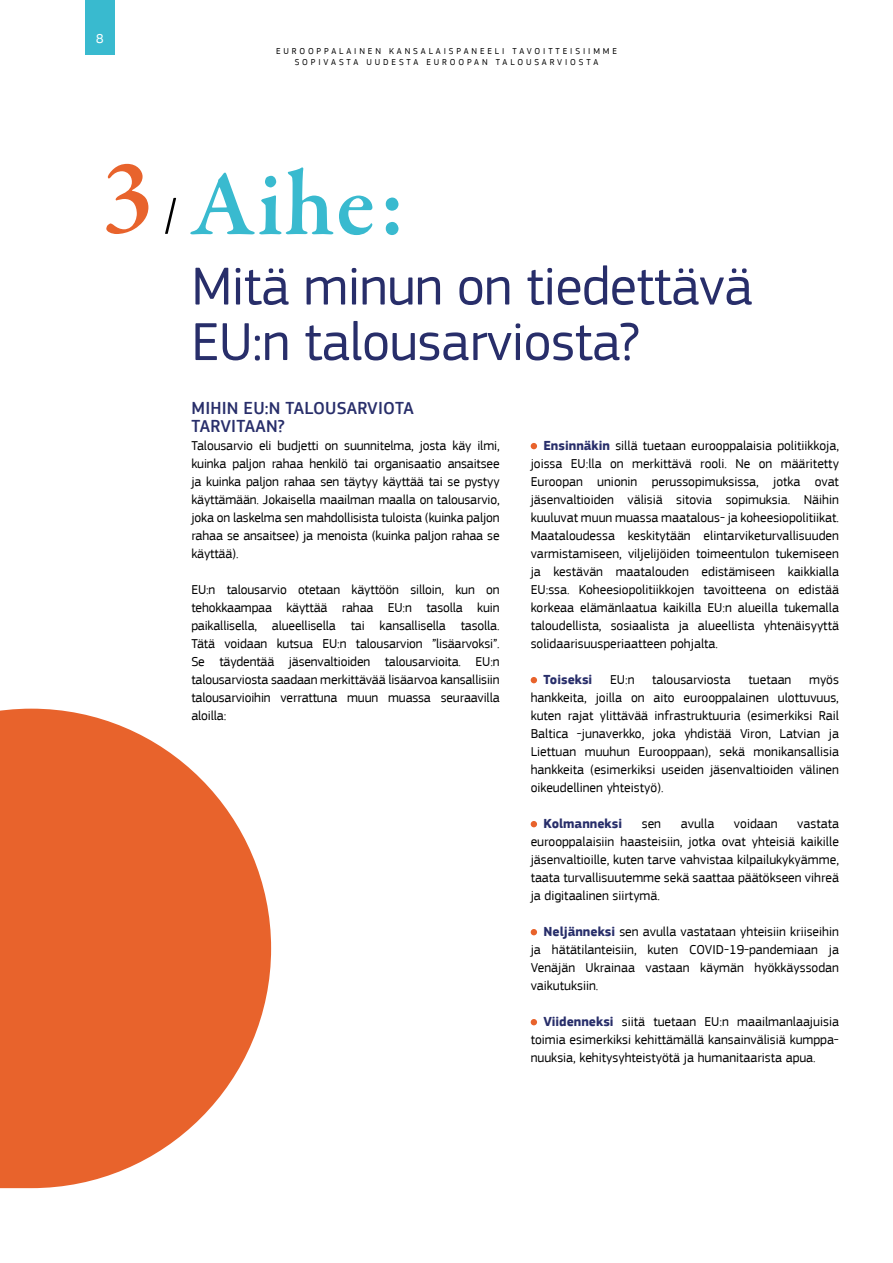
<style>
.page{position:relative;width:893px;height:1263px;background:#fff}
.page>*{position:absolute;margin:0;border:0;box-sizing:border-box;transform-origin:0 0}
.t1{font:600 94.5px "Garamond Premr Pro";color:#39bacf}
.t2{font:55.5px/55.5px "EC Square Sans Pro";letter-spacing:-.01em;color:#282e6a}
.t3{font:500 18px/18px "EC Square Sans Pro";letter-spacing:.01em;color:#282e6a}
.t4{font:13.5px/18px "EC Square Sans Pro";color:#000;text-align:justify}
.t5{font:700 13.5px "EC Square Sans Pro";color:#282e6a}
.t6{font:13.5px "EC Square Sans Pro";color:#fff}
.t7{font:9px/10.8px "EC Square Sans Pro";letter-spacing:.32em;color:#000;text-align:center}
.s1{font-weight:700;color:#282e6a}
</style>
<div class="page">
<div style="left:85px;top:0;width:30px;height:54px;background:#39bacf"></div>
<svg style="left:531px;top:443px;width:6px;height:6px"></svg>
<svg style="left:531px;top:677px;width:6px;height:6px"></svg>
<svg style="left:531px;top:821px;width:6px;height:6px"></svg>
<svg style="left:531px;top:929px;width:6px;height:6px"></svg>
<svg style="left:531px;top:1019px;width:6px;height:6px"></svg>
<svg style="left:165px;top:198px;width:11px;height:36px"></svg>
<svg style="left:106px;top:164px;width:42px;height:70px"></svg>
<svg style="left:0;top:709px;width:271px;height:479px;fill:#e8632c"></svg>
<p class="t6" style="left:96px;top:30px;width:9px">8</p>
<p class="t7" style="left:276px;top:46px;width:342px">EUROOPPALAINEN KANSALAISPANEELI TAVOITTEISIIMME<br>SOPIVASTA UUDESTA EUROOPAN TALOUSARVIOSTA</p>
<h1 class="t1" style="left:191px;top:147px;width:216px">Aihe:</h1>
<h2 class="t2" style="left:191px;top:259px;width:563px">Mitä minun on tiedettävä<br>EU:n talousarviosta?</h2>
<h3 class="t3" style="left:192px;top:399px;width:224px">MIHIN EU:N TALOUSARVIOTA<br>TARVITAAN?</h3>
<p class="t4" style="left:191px;top:437px;width:310px">Talousarvio eli budjetti on suunnitelma, josta käy ilmi, kuinka paljon rahaa henkilö tai organisaatio ansaitsee ja kuinka paljon rahaa sen täytyy käyttää tai se pystyy käyttämään. Jokaisella maailman maalla on talousarvio, joka on laskelma sen mahdollisista tuloista (kuinka paljon rahaa se ansaitsee) ja menoista (kuinka paljon rahaa se käyttää).</p>
<p class="t4" style="left:191px;top:581px;width:310px">EU:n talousarvio otetaan käyttöön silloin, kun on tehokkaampaa käyttää rahaa EU:n tasolla kuin paikallisella, alueellisella tai kansallisella tasolla.<br>Tätä voidaan kutsua EU:n talousarvion ”lisäarvoksi”.<br>Se täydentää jäsenvaltioiden talousarvioita. EU:n talousarviosta saadaan merkittävää lisäarvoa kansallisiin talousarvioihin verrattuna muun muassa seuraavilla aloilla:</p>
<p class="t4" style="left:531px;top:437px;width:310px;text-indent:13px"><span class="s1">Ensinnäkin</span> sillä tuetaan eurooppalaisia politiikkoja, joissa EU:lla on merkittävä rooli. Ne on määritetty Euroopan unionin perussopimuksissa, jotka ovat jäsenvaltioiden välisiä sitovia sopimuksia. Näihin kuuluvat muun muassa maatalous- ja koheesiopolitiikat.<br>Maataloudessa keskitytään elintarviketurvallisuuden varmistamiseen, viljelijöiden toimeentulon tukemiseen ja kestävän maatalouden edistämiseen kaikkialla EU:ssa. Koheesiopolitiikkojen tavoitteena on edistää korkeaa elämänlaatua kaikilla EU:n alueilla tukemalla taloudellista, sosiaalista ja alueellista yhtenäisyyttä solidaarisuusperiaatteen pohjalta.</p>
<p class="t5" style="left:543px;top:671px;width:50px">Toiseksi</p>
<p class="t4" style="left:610px;top:671px;width:26px">EU:n</p>
<p class="t4" style="left:652px;top:671px;width:80px">talousarviosta</p>
<p class="t4" style="left:748px;top:671px;width:44px">tuetaan</p>
<p class="t4" style="left:531px;top:671px;width:310px;text-indent:278px">myös hankkeita, joilla on aito eurooppalainen ulottuvuus, kuten rajat ylittävää infrastruktuuria (esimerkiksi Rail Baltica -junaverkko, joka yhdistää Viron, Latvian ja Liettuan muuhun Eurooppaan), sekä monikansallisia hankkeita (esimerkiksi useiden jäsenvaltioiden välinen oikeudellinen yhteistyö).</p>
<p class="t5" style="left:543px;top:815px;width:80px">Kolmanneksi</p>
<p class="t4" style="left:642px;top:815px;width:21px">sen</p>
<p class="t4" style="left:681px;top:815px;width:35px">avulla</p>
<p class="t4" style="left:734px;top:815px;width:45px">voidaan</p>
<p class="t4" style="left:531px;top:815px;width:310px;text-indent:267px">vastata eurooppalaisiin haasteisiin, jotka ovat yhteisiä kaikille jäsenvaltioille, kuten tarve vahvistaa kilpailukykyämme, taata turvallisuutemme sekä saattaa päätökseen vihreä ja digitaalinen siirtymä.</p>
<p class="t4" style="left:531px;top:923px;width:310px;text-indent:13px"><span class="s1">Neljänneksi</span> sen avulla vastataan yhteisiin kriiseihin ja hätätilanteisiin, kuten COVID-19-pandemiaan ja Venäjän Ukrainaa vastaan käymän hyökkäyssodan vaikutuksiin.</p>
<p class="t4" style="left:531px;top:1013px;width:310px;text-indent:13px"><span class="s1">Viidenneksi</span> siitä tuetaan EU:n maailmanlaajuisia toimia esimerkiksi kehittämällä kansainvälisiä kumppa&shy;nuuksia, kehitysyhteistyötä ja humanitaarista apua.</p>
</div>
